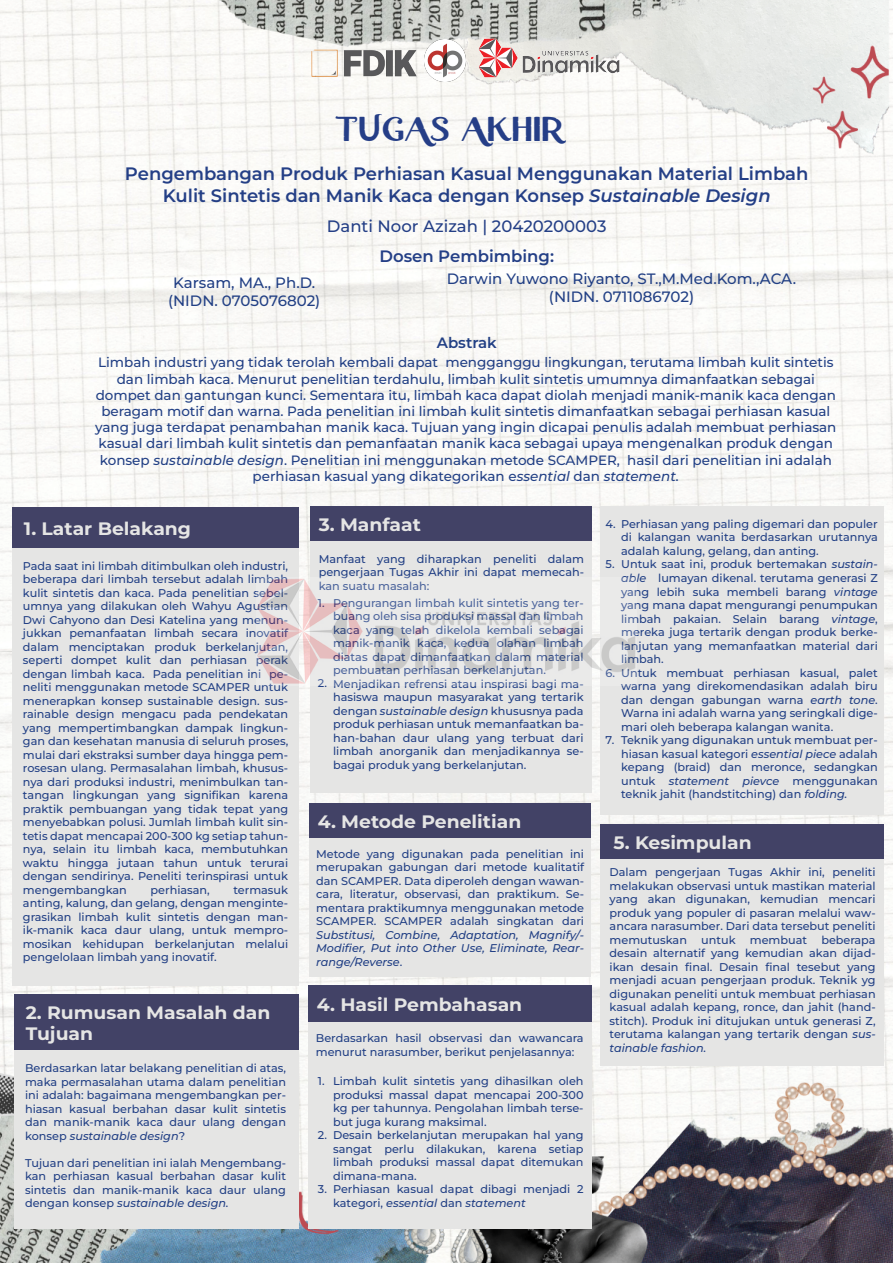
<style>
.page{position:relative;width:893px;height:1263px;background:#fff}
.page>*{position:absolute;margin:0;border:0;box-sizing:border-box;transform-origin:0 0}
.t1{font:44.25px "Madrigal";color:#253e87}
.t2{font:600 18px/21.6px "Montserrat";color:#243f86;text-align:center}
.t3{font:700 18px/21.6px "Montserrat";color:#e5e5e4;scale:1.04 1}
.t4{font:500 16.5px "Montserrat";color:#243f86}
.t5{font:600 16.5px "Montserrat";color:#243f86}
.t6{font:500 15px/18px "Montserrat";color:#224085;text-align:center}
.t7{font:600 15px "Montserrat";color:#224085}
.t8{font:500 13.5px/16.2px "Montserrat";color:#224085;text-align:center}
.t9{font:500 11.25px/13.5px "Montserrat";color:#224085;text-align:justify}
.t10{font:italic 500 11.25px/13.5px "Montserrat";color:#224085;text-align:justify}
.s1{font-style:italic}
.s2{font-style:normal}
</style>
<div class="page">
<img style="left:0;top:170px;width:893px;height:1093px">
<svg style="left:2px;top:2px;width:889px;height:39px"></svg>
<svg style="left:0;top:43px;width:893px;height:127px;fill:#faf9f6"></svg>
<div style="left:12px;top:548px;width:287px;height:437px;background:#e5e5e4"></div>
<div style="left:12px;top:508px;width:287px;height:40px;background:#424266"></div>
<div style="left:15px;top:1050px;width:284px;height:178px;background:#e5e5e4"></div>
<div style="left:15px;top:994px;width:284px;height:56px;background:#424266"></div>
<div style="left:309px;top:838px;width:282px;height:139px;background:#e5e5e4"></div>
<div style="left:309px;top:803px;width:282px;height:35px;background:#424266"></div>
<div style="left:310px;top:541px;width:282px;height:252px;background:#e5e5e4"></div>
<div style="left:310px;top:506px;width:282px;height:35px;background:#424266"></div>
<div style="left:308px;top:1020px;width:284px;height:208px;background:#e5e5e4"></div>
<div style="left:308px;top:985px;width:284px;height:37px;background:#424266"></div>
<div style="left:601px;top:506px;width:283px;height:308px;background:#e5e5e4"></div>
<div style="left:601px;top:858px;width:283px;height:207px;background:#e5e5e4"></div>
<div style="left:601px;top:824px;width:283px;height:34px;background:#424266"></div>
<img style="left:466px;top:35px;width:163px;height:53px">
<img style="left:424px;top:40px;width:42px;height:41px">
<img style="left:304px;top:42px;width:117px;height:37px">
<img style="left:257px;top:577px;width:378px;height:108px">
<h1 class="t1" style="left:335px;top:106px;width:233px">TUGAS AKHIR</h1>
<h2 class="t2" style="left:125px;top:162px;width:685px">Pengembangan Produk Perhiasan Kasual Menggunakan Material Limbah<br>Kulit Sintetis dan Manik Kaca dengan Konsep <span class="s1">Sustainable Design</span></h2>
<h3 class="t4" style="left:327px;top:214px;width:281px">Danti Noor Azizah | 20420200003</h3>
<h3 class="t6" style="left:168px;top:273px;width:154px">Karsam, MA., Ph.D. (NIDN. 0705076802)</h3>
<h3 class="t5" style="left:379px;top:245px;width:176px">Dosen Pembimbing:</h3>
<h3 class="t6" style="left:447px;top:269px;width:351px">Darwin Yuwono Riyanto, ST.,M.Med.Kom.,ACA. (NIDN. 0711086702)</h3>
<h3 class="t7" style="left:437px;top:332px;width:61px">Abstrak</h3>
<p class="t8" style="left:95px;top:354px;width:743px">Limbah industri yang tidak terolah kembali dapat mengganggu lingkungan, terutama limbah kulit sintetis dan limbah kaca. Menurut penelitian terdahulu, limbah kulit sintetis umumnya dimanfaatkan sebagai dompet dan gantungan kunci. Sementara itu, limbah kaca dapat diolah menjadi manik-manik kaca dengan beragam motif dan warna. Pada penelitian ini limbah kulit sintetis dimanfaatkan sebagai perhiasan kasual yang juga terdapat penambahan manik kaca. Tujuan yang ingin dicapai penulis adalah membuat perhiasan kasual dari limbah kulit sintetis dan pemanfaatan manik kaca sebagai upaya mengenalkan produk dengan konsep <span class="s1">sustainable design</span>. Penelitian ini menggunakan metode SCAMPER, hasil dari penelitian ini adalah perhiasan kasual yang dikategorikan e<span class="s1">ssential</span> dan <span class="s1">statement.</span></p>
<h2 class="t3" style="left:24px;top:517px;width:162px">1. Latar Belakang</h2>
<p class="t9" style="left:23px;top:559px;width:267px">Pada saat ini limbah ditimbulkan oleh industri, beberapa dari limbah tersebut adalah limbah kulit sintetis dan kaca. Pada penelitian sebel&shy;umnya yang dilakukan oleh Wahyu Agustian Dwi Cahyono dan Desi Katelina yang menun&shy;jukkan pemanfaatan limbah secara inovatif dalam menciptakan produk berkelanjutan, seperti dompet kulit dan perhiasan perak dengan limbah kaca. Pada penelitian ini pe&shy;neliti menggunakan metode SCAMPER untuk menerapkan konsep sustainable design. sus&shy;rainable design mengacu pada pendekatan yang mempertimbangkan dampak lingkun&shy;gan dan kesehatan manusia di seluruh proses, mulai dari ekstraksi sumber daya hingga pem&shy;rosesan ulang. Permasalahan limbah, khusus&shy;nya dari produksi industri, menimbulkan tan&shy;tangan lingkungan yang signifikan karena praktik pembuangan yang tidak tepat yang menyebabkan polusi. Jumlah limbah kulit sin&shy;tetis dapat mencapai 200-300 kg setiap tahun&shy;nya, selain itu limbah kaca, membutuhkan waktu hingga jutaan tahun untuk terurai dengan sendirinya. Peneliti terinspirasi untuk mengembangkan</p>
<p class="t9" style="left:151px;top:883px;width:61px">perhiasan,</p>
<p class="t9" style="left:23px;top:883px;width:267px;text-indent:211px">termasuk anting, kalung, dan gelang, dengan menginte&shy;grasikan limbah kulit sintetis dengan man&shy;ik-manik kaca daur ulang, untuk mempro&shy;mosikan kehidupan berkelanjutan melalui pengelolaan limbah yang inovatif.</p>
<h2 class="t3" style="left:26px;top:1001px;width:237px">2. Rumusan Masalah dan<br>Tujuan</h2>
<p class="t9" style="left:25px;top:1061px;width:263px">Berdasarkan latar belakang penelitian di atas, maka permasalahan utama dalam penelitian ini adalah: bagaimana mengembangkan per&shy;hiasan kasual berbahan dasar kulit sintetis dan manik-manik kaca daur ulang dengan konsep <span class="s1">sustainable design</span>?</p>
<p class="t9" style="left:25px;top:1156px;width:262px">Tujuan dari penelitian ini ialah Mengembang&shy;kan perhiasan kasual berbahan dasar kulit sintetis dan manik-manik kaca daur ulang dengan konsep <span class="s1">sustainable design.</span></p>
<h2 class="t3" style="left:319px;top:513px;width:100px">3. Manfaat</h2>
<p class="t9" style="left:319px;top:551px;width:267px">Manfaat yang diharapkan peneliti dalam pengerjaan Tugas Akhir ini dapat memecah&shy;kan suatu masalah:</p>
<p class="t9" style="left:333px;top:595px;width:252px;text-align:left">Pengurangan limbah kulit sintetis yang ter&shy;buang oleh sisa produksi massal dan limbah kaca yang telah dikelola kembali sebagai manik-manik kaca, kedua olahan limbah diatas dapat dimanfaatkan dalam material pembuatan perhiasan berkelanjutan.<br>Menjadikan refrensi atau inspirasi bagi ma&shy;hasiswa maupun masyarakat yang tertarik dengan <span class="s1">sustainable design</span> khususnya pada produk perhiasan untuk memanfaatkan ba&shy;han-bahan daur ulang yang terbuat dari limbah anorganik dan menjadikannya se&shy;bagai produk yang berkelanjutan.</p>
<p class="t9" style="left:318px;top:595px;width:8px">1.</p>
<p class="t9" style="left:318px;top:676px;width:11px">2.</p>
<h2 class="t3" style="left:318px;top:810px;width:197px">4. Metode Penelitian</h2>
<p class="t9" style="left:316px;top:847px;width:269px">Metode yang digunakan pada penelitian ini merupakan gabungan dari metode kualitatif dan SCAMPER. Data diperoleh dengan wawan&shy;cara, literatur, observasi, dan praktikum. Se&shy;mentara praktikumnya menggunakan metode SCAMPER. SCAMPER adalah singkatan dari</p>
<p class="t10" style="left:316px;top:928px;width:269px">Substitusi, Combine, Adaptation, Magnify/- Modifier, Put into Other Use, Eliminate, Rear&shy;range/Reverse<span class="s2">.</span></p>
<h2 class="t3" style="left:317px;top:993px;width:199px">4. Hasil Pembahasan</h2>
<p class="t9" style="left:316px;top:1031px;width:269px">Berdasarkan hasil observasi dan wawancara menurut narasumber, berikut penjelasannya:</p>
<p class="t9" style="left:333px;top:1074px;width:252px;text-align:left">Limbah kulit sintetis yang dihasilkan oleh produksi massal dapat mencapai 200-300 kg per tahunnya. Pengolahan limbah terse&shy;but juga kurang maksimal.<br>Desain berkelanjutan merupakan hal yang sangat perlu dilakukan, karena setiap limbah produksi massal dapat ditemukan dimana-mana.<br>Perhiasan kasual dapat dibagi menjadi 2 kategori, <span class="s1">essential</span> dan <span class="s1">statement</span></p>
<p class="t9" style="left:318px;top:1074px;width:8px">1.</p>
<p class="t9" style="left:318px;top:1128px;width:11px">2.</p>
<p class="t9" style="left:318px;top:1182px;width:10px">3.</p>
<p class="t9" style="left:621px;top:517px;width:258px;text-align:left">Perhiasan yang paling digemari dan populer di kalangan wanita berdasarkan urutannya adalah kalung, gelang, dan anting.<br>Untuk saat ini, produk bertemakan <span class="s1">sustain&shy;able</span> lumayan dikenal. terutama generasi Z yang lebih suka membeli barang <span class="s1">vintage </span>yang mana dapat mengurangi penumpukan limbah pakaian. Selain barang <span class="s1">vintage</span>, mereka juga tertarik dengan produk berke&shy;lanjutan yang memanfaatkan material dari limbah.<br>Untuk membuat perhiasan kasual, palet warna yang direkomendasikan adalah biru dan dengan gabungan warna <span class="s1">earth tone</span>.<br>Warna ini adalah warna yang seringkali dige&shy;mari oleh beberapa kalangan wanita.<br>Teknik yang digunakan untuk membuat per&shy;hiasan kasual kategori <span class="s1">essential piece</span> adalah kepang (braid) dan meronce, sedangkan untuk <span class="s1">statement pievce</span> menggunakan teknik jahit (handstitching) dan <span class="s1">folding.</span></p>
<h2 class="t3" style="left:614px;top:830px;width:134px">5. Kesimpulan</h2>
<p class="t9" style="left:610px;top:865px;width:268px">Dalam pengerjaan Tugas Akhir ini, peneliti melakukan observasi untuk mastikan material yang akan digunakan, kemudian mencari produk yang populer di pasaran melalui waw&shy;ancara narasumber. Dari data tersebut peneliti memutuskan</p>
<p class="t9" style="left:606px;top:517px;width:12px">4.</p>
<p class="t9" style="left:606px;top:556px;width:11px">5.</p>
<p class="t9" style="left:606px;top:665px;width:11px">6.</p>
<p class="t9" style="left:606px;top:733px;width:10px">7.</p>
<p class="t9" style="left:610px;top:932px;width:268px;text-indent:212px">beberapa desain alternatif yang kemudian akan dijad&shy;ikan desain final. Desain final tesebut yang menjadi acuan pengerjaan produk. Teknik yg digunakan peneliti untuk membuat perhiasan kasual adalah kepang, ronce, dan jahit (hand&shy;stitch). Produk ini ditujukan untuk generasi Z, terutama kalangan yang tertarik dengan <span class="s1">sus&shy;tainable fashion.</span></p>
<p class="t9" style="left:701px;top:932px;width:36px">untuk</p>
<p class="t9" style="left:750px;top:932px;width:59px">membuat</p>
</div>
